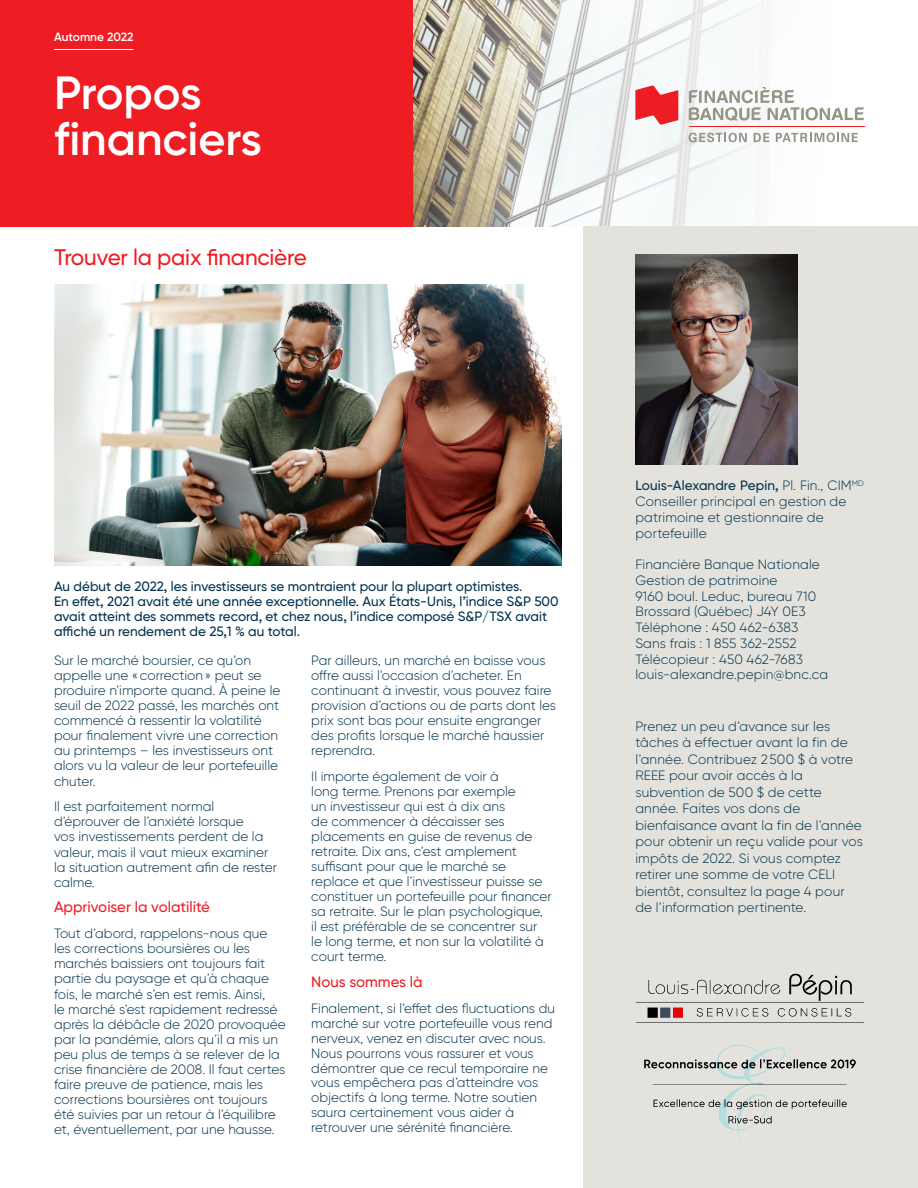
<style>
.page{position:relative;width:918px;height:1188px;background:#fff}
.page>*{position:absolute;margin:0;border:0;box-sizing:border-box;transform-origin:0 0}
.t1{font:600 46.5px/46.5px "Gilroy BN";color:#fff}
.t2{font:500 22.5px "Gilroy BN";letter-spacing:-.01em;color:#ee1d23}
.t3{font:500 15px "Gilroy BN";color:#ee1d23}
.FEU-_3__Title_1{font:300 13.5px/15px "Gilroy BN";color:#00314d}
.FEU-_3__Title_1-2{font:500 13.5px/15px "Gilroy BN";color:#00314d}
.t4{font:600 12px "Gilroy BN";color:#fff}
.s1{font-weight:300}
</style>
<div class="page">
<img style="left:54px;top:285px;width:507px;height:281px">
<div style="left:0;top:0;width:414px;height:226px;background:#ee1d23"></div>
<img style="left:414px;top:0;width:418px;height:226px">
<hr style="left:54px;top:49px;width:79px;height:1px;background:#fff">
<svg style="left:689px;top:87px;width:176px;height:34px"></svg>
<svg style="left:635px;top:86px;width:43px;height:39px"></svg>
<svg style="left:689px;top:133px;width:58px;height:9px"></svg>
<svg style="left:754px;top:133px;width:15px;height:9px"></svg>
<svg style="left:776px;top:133px;width:82px;height:9px"></svg>
<hr style="left:689px;top:126px;width:176px;height:1px;background:#ee1d23">
<div style="left:583px;top:226px;width:335px;height:962px;background:#e4e2dc"></div>
<img style="left:635px;top:255px;width:163px;height:210px">
<img style="left:635px;top:973px;width:229px;height:50px">
<img style="left:644px;top:1045px;width:212px;height:97px">
<p class="t4" style="left:54px;top:30px;width:81px">Automne 2022</p>
<p class="t1" style="left:54px;top:69px;width:210px">Propos financiers</p>
<p class="t2" style="left:54px;top:243px;width:254px">Trouver la paix financière</p>
<p class="FEU-_3__Title_1-2" style="left:54px;top:579px;width:506px">Au début de 2022, les investisseurs se montraient pour la plupart optimistes.<br>En effet, 2021 avait été une année exceptionnelle. Aux États-Unis, l’indice S&amp;P 500 avait atteint des sommets record, et chez nous, l’indice composé S&amp;P/TSX avait affiché un rendement de 25,1 % au total.</p>
<p class="FEU-_3__Title_1" style="left:54px;top:653px;width:228px">Sur le marché boursier, ce qu’on appelle une «correction» peut se produire n’importe quand. À peine le seuil de 2022 passé, les marchés ont commencé à ressentir la volatilité pour finalement vivre une correction au printemps – les investisseurs ont alors vu la valeur de leur portefeuille chuter.</p>
<p class="FEU-_3__Title_1" style="left:54px;top:799px;width:225px">Il est parfaitement normal d’éprouver de l’anxiété lorsque<br>vos investissements perdent de la valeur, mais il vaut mieux examiner la situation autrement afin de rester calme.</p>
<p class="t3" style="left:54px;top:898px;width:158px">Apprivoiser la volatilité</p>
<p class="FEU-_3__Title_1" style="left:54px;top:926px;width:233px">Tout d’abord, rappelons-nous que les corrections boursières ou les marchés baissiers ont toujours fait partie du paysage et qu’à chaque fois, le marché s’en est remis. Ainsi,<br>le marché s’est rapidement redressé après la débâcle de 2020 provoquée par la pandémie, alors qu’il a mis un peu plus de temps à se relever de la crise financière de 2008. Il faut certes faire preuve de patience, mais les corrections boursières ont toujours été suivies par un retour à l’équilibre et, éventuellement, par une hausse.</p>
<p class="FEU-_3__Title_1" style="left:311px;top:653px;width:246px">Par ailleurs, un marché en baisse vous offre aussi l’occasion d’acheter. En continuant à investir, vous pouvez faire provision d’actions ou de parts dont les prix sont bas pour ensuite engranger des profits lorsque le marché haussier reprendra.</p>
<p class="FEU-_3__Title_1" style="left:311px;top:769px;width:242px">Il importe également de voir à<br>long terme. Prenons par exemple<br>un investisseur qui est à dix ans<br>de commencer à décaisser ses placements en guise de revenus de retraite. Dix ans, c’est amplement suffisant pour que le marché se replace et que l’investisseur puisse se constituer un portefeuille pour financer sa retraite. Sur le plan psychologique, il est préférable de se concentrer sur<br>le long terme, et non sur la volatilité à court terme.</p>
<p class="t3" style="left:311px;top:972px;width:113px">Nous sommes là</p>
<p class="FEU-_3__Title_1" style="left:311px;top:1000px;width:245px">Finalement, si l’effet des fluctuations du marché sur votre portefeuille vous rend nerveux, venez en discuter avec nous.<br>Nous pourrons vous rassurer et vous démontrer que ce recul temporaire ne vous empêchera pas d’atteindre vos objectifs à long terme. Notre soutien saura certainement vous aider à retrouver une sérénité financière.</p>
<p class="FEU-_3__Title_1-2" style="left:635px;top:478px;width:230px">Louis-Alexandre Pepin, <span class="s1">Pl. Fin., CIM</span><sup>MD</sup></p>
<p class="FEU-_3__Title_1" style="left:635px;top:493px;width:213px;line-height:15.8px">Conseiller principal en gestion de patrimoine et gestionnaire de portefeuille</p>
<p class="FEU-_3__Title_1" style="left:635px;top:557px;width:186px">Financière Banque Nationale</p>
<p class="FEU-_3__Title_1" style="left:635px;top:573px;width:144px">Gestion de patrimoine</p>
<p class="FEU-_3__Title_1" style="left:635px;top:588px;width:182px">9160 boul. Leduc, bureau 710</p>
<p class="FEU-_3__Title_1" style="left:635px;top:604px;width:172px">Brossard (Québec) J4Y 0E3</p>
<p class="FEU-_3__Title_1" style="left:635px;top:620px;width:165px">Téléphone : 450 462-6383</p>
<p class="FEU-_3__Title_1" style="left:635px;top:636px;width:163px">Sans frais : 1 855 362-2552</p>
<p class="FEU-_3__Title_1" style="left:635px;top:651px;width:169px">Télécopieur : 450 462-7683</p>
<p class="FEU-_3__Title_1" style="left:635px;top:667px;width:194px">louis-alexandre.pepin@bnc.ca</p>
<p class="FEU-_3__Title_1" style="left:635px;top:718px;width:229px;line-height:16.5px">Prenez un peu d’avance sur les tâches à effectuer avant la fin de l’année. Contribuez 2500 $ à votre<br>REEE pour avoir accès à la subvention de 500 $ de cette année. Faites vos dons de bienfaisance avant la fin de l’année pour obtenir un reçu valide pour vos impôts de 2022. Si vous comptez retirer une somme de votre CELI bientôt, consultez la page 4 pour de l’information pertinente.</p>
</div>
